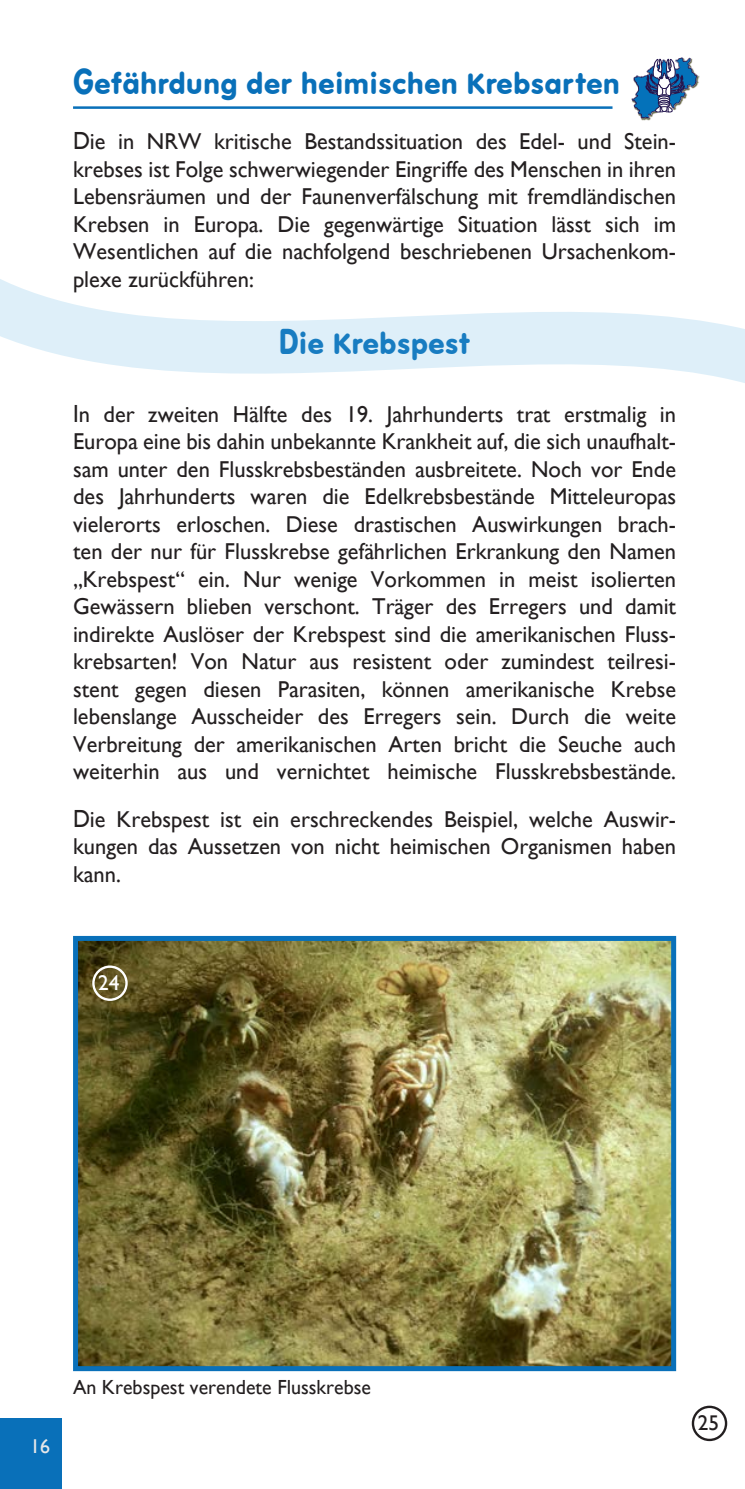
<style>
.page{position:relative;width:745px;height:1489px;background:#fff}
.page>*{position:absolute;margin:0;border:0;box-sizing:border-box;transform-origin:0 0}
.t1{font:30.5px "VAG Round";color:#0970b9}
.t2{font:23px/27.5px "Gill Sans";color:#231f20;text-align:justify}
.t3{font:21.25px "Gill Sans";color:#231f20}
.t4{font:21.25px "Gill Sans";color:#fff}
.t5{font:20.5px "Gill Sans";color:#231f20}
.t6{font:20px "Gill Sans";color:#e6e7e9}
.s1{font-size:37.5px}
.s2{font-size:24.75px}
</style>
<div class="page">
<div style="left:0;top:1418px;width:61px;height:70px;background:#0970b9"></div>
<img style="left:641px;top:75px;width:57px;height:45px">
<svg style="left:631px;top:57px;width:66px;height:62px"></svg>
<hr style="left:73px;top:106px;width:539px;height:3px;background:#0970b9">
<svg style="left:0;top:279px;width:744px;height:104px"></svg>
<div style="left:691px;top:1405px;width:35px;height:35px;border:2px solid #231f20;border-radius:50%"></div>
<img style="left:79px;top:941px;width:590px;height:423px">
<div style="left:73px;top:935px;width:602px;height:435px;border:5px solid #0970b9"></div>
<div style="left:92px;top:965px;width:36px;height:35px;border:2px solid #fff;border-radius:50%"></div>
<h1 class="t1" style="left:73px;top:67px;width:548px"><span class="s1">G</span>efährdung der heimischen Krebsarten</h1>
<p class="t2" style="left:73px;top:128px;width:604px"><span class="s2">D</span>ie in NRW kritische Bestandssituation des Edel- und Stein&shy;krebses ist Folge schwerwiegender Eingriffe des Menschen in ihren Lebensräumen und der Faunenverfälschung mit fremdländischen Krebsen in Europa. Die gegenwärtige Situation lässt sich im Wesentlichen auf die nachfolgend beschriebenen Ursachenkom&shy;plexe zurückführen:</p>
<h1 class="t1" style="left:278px;top:327px;width:193px"><span class="s1">D</span>ie Krebspest</h1>
<p class="t2" style="left:73px;top:400px;width:604px"><span class="s2">I</span>n der zweiten Hälfte des 19. Jahrhunderts trat erstmalig in Europa eine bis dahin unbekannte Krankheit auf, die sich unaufhalt&shy;sam unter den Flusskrebsbeständen ausbreitete. Noch vor Ende des Jahrhunderts waren die Edelkrebsbestände Mitteleuropas vielerorts erloschen. Diese drastischen Auswirkungen brach&shy;ten der nur für Flusskrebse gefährlichen Erkrankung den Namen „Krebspest“ ein. Nur wenige Vorkommen in meist isolierten Gewässern blieben verschont. Träger des Erregers und damit indirekte Auslöser der Krebspest sind die amerikanischen Fluss&shy;krebsarten! Von Natur aus resistent oder zumindest teilresi&shy;stent gegen diesen Parasiten, können amerikanische Krebse lebenslange Ausscheider des Erregers sein. Durch die weite Verbreitung der amerikanischen Arten bricht die Seuche auch weiterhin aus und vernichtet heimische Flusskrebsbestände.</p>
<p class="t2" style="left:73px;top:805px;width:604px"><span class="s2">D</span>ie Krebspest ist ein erschreckendes Beispiel, welche Auswir&shy;kungen das Aussetzen von nicht heimischen Organismen haben kann.</p>
<p class="t4" style="left:98px;top:970px;width:23px">24</p>
<p class="t6" style="left:30px;top:1434px;width:21px">16</p>
<p class="t5" style="left:73px;top:1374px;width:299px">An Krebspest verendete Flusskrebse</p>
<p class="t3" style="left:697px;top:1410px;width:23px">25</p>
</div>
